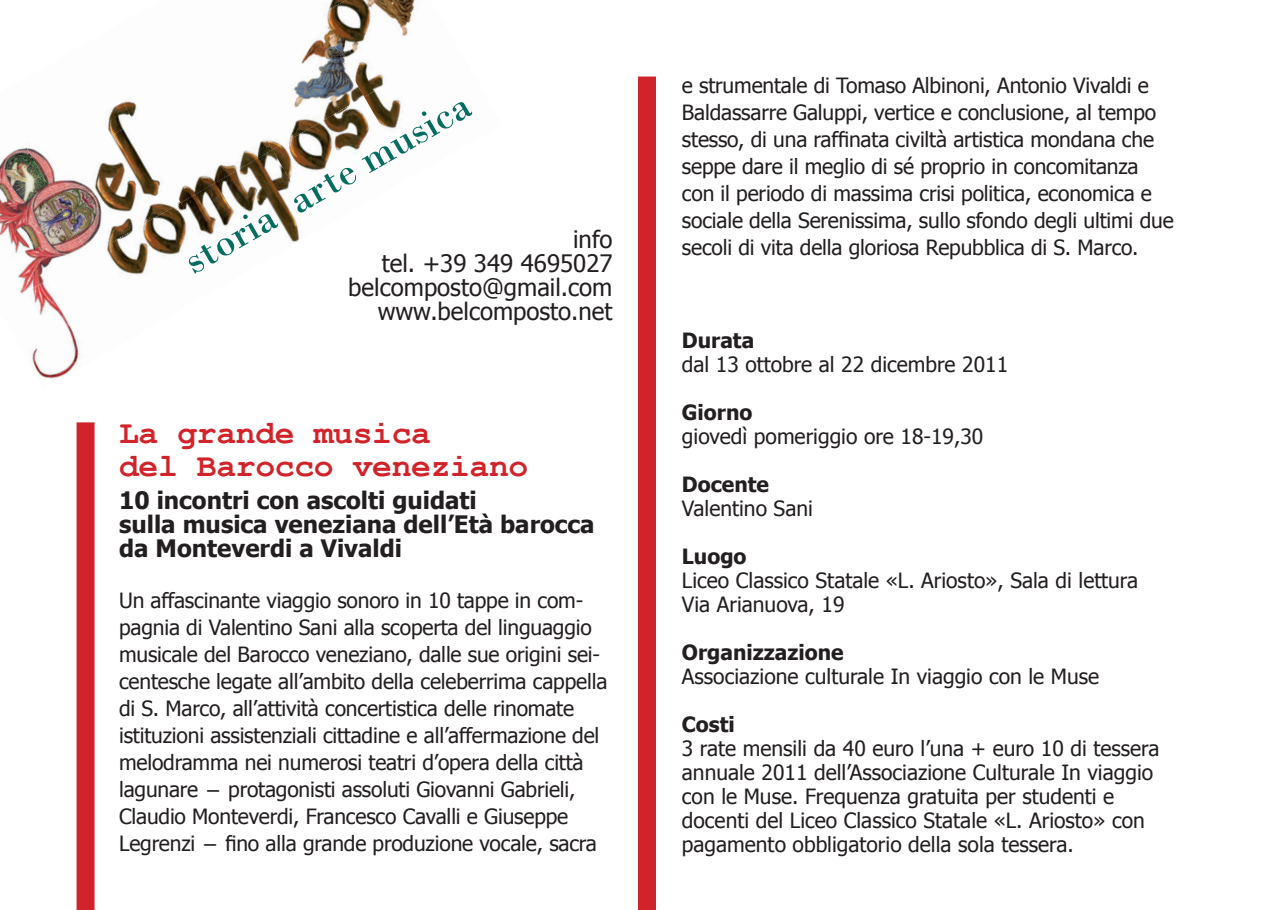
<style>
.page{position:relative;width:1276px;height:910px;background:#fff}
.page>*{position:absolute;margin:0;border:0;box-sizing:border-box;transform-origin:0 0}
.t1{font:42px "Bodoni";color:#056c61}
.t2{font:700 33px/33px "Courier New";letter-spacing:-.01em;color:#d1232a}
.t3{font:700 24px/24px "Tahoma";color:#231f20}
.t4{font:24px/24px "Tahoma";color:#231f20;text-align:right}
.t5{font:21px/27px "Tahoma";letter-spacing:-.01em;color:#231f20}
.t6{font:700 21px "Tahoma";color:#231f20}
.s1{font-family:"Maiandra GD"}
</style>
<div class="page">
<div style="left:77px;top:422px;width:18px;height:488px;background:#d1232a"></div>
<div style="left:638px;top:77px;width:18px;height:833px;background:#d1232a"></div>
<img style="left:0;top:147px;width:43px;height:28px">
<img style="left:108px;top:101px;width:26px;height:21px">
<img style="left:0;top:175px;width:43px;height:81px">
<img style="left:43px;top:122px;width:91px;height:134px">
<img style="left:134px;top:102px;width:47px;height:101px">
<img style="left:258px;top:39px;width:60px;height:111px">
<img style="left:318px;top:0;width:97px;height:97px">
<img style="left:18px;top:256px;width:61px;height:123px">
<img style="left:89px;top:203px;width:92px;height:72px">
<img style="left:181px;top:150px;width:119px;height:97px">
<img style="left:272px;top:97px;width:92px;height:133px">
<img style="left:364px;top:44px;width:51px;height:95px">
<h1 class="t1" style="left:174px;top:241px;width:325px;rotate:-30deg">storia arte musica</h1>
<p class="t4" style="left:348px;top:226px;width:266px">info<br>tel. +39 349 4695027 belcomposto@gmail.com www.belcomposto.net</p>
<h2 class="t2" style="left:119px;top:415px;width:411px">La grande musica<br>del Barocco veneziano</h2>
<p class="t3" style="left:119px;top:487px;width:477px">10 incontri con ascolti guidati<br>sulla musica veneziana dell’Età barocca da Monteverdi a Vivaldi</p>
<p class="t5" style="left:119px;top:586px;width:490px">Un affascinante viaggio sonoro in 10 tappe in com&shy;pagnia di Valentino Sani alla scoperta del linguaggio musicale del Barocco veneziano, dalle sue origini sei&shy;centesche legate all’ambito della celeberrima cappella di S. Marco, all’attività concertistica delle rinomate istituzioni assistenziali cittadine e all’affermazione del melodramma nei numerosi teatri d’opera della città lagunare <span class="s1">−</span> protagonisti assoluti Giovanni Gabrieli, Claudio Monteverdi, Francesco Cavalli e Giuseppe Legrenzi <span class="s1">−</span> fino alla grande produzione vocale, sacra</p>
<p class="t5" style="left:682px;top:70px;width:493px">e strumentale di Tomaso Albinoni, Antonio Vivaldi e Baldassarre Galuppi, vertice e conclusione, al tempo stesso, di una raffinata civiltà artistica mondana che seppe dare il meglio di sé proprio in concomitanza con il periodo di massima crisi politica, economica e sociale della Serenissima, sullo sfondo degli ultimi due secoli di vita della gloriosa Repubblica di S. Marco.</p>
<p class="t6" style="left:682px;top:325px;width:74px">Durata</p>
<p class="t5" style="left:682px;top:349px;width:328px">dal 13 ottobre al 22 dicembre 2011</p>
<p class="t6" style="left:682px;top:397px;width:72px">Giorno</p>
<p class="t5" style="left:682px;top:421px;width:303px">giovedì pomeriggio ore 18-19,30</p>
<p class="t6" style="left:682px;top:469px;width:89px">Docente</p>
<p class="t5" style="left:682px;top:493px;width:132px">Valentino Sani</p>
<p class="t6" style="left:682px;top:541px;width:66px">Luogo</p>
<p class="t5" style="left:682px;top:567px;width:458px;line-height:24px">Liceo Classico Statale «L. Ariosto», Sala di lettura<br>Via Arianuova, 19</p>
<p class="t6" style="left:682px;top:637px;width:163px">Organizzazione</p>
<p class="t5" style="left:682px;top:661px;width:419px">Associazione culturale In viaggio con le Muse</p>
<p class="t6" style="left:682px;top:709px;width:54px">Costi</p>
<p class="t5" style="left:682px;top:735px;width:479px;line-height:24px">3 rate mensili da 40 euro l’una + euro 10 di tessera annuale 2011 dell’Associazione Culturale In viaggio con le Muse. Frequenza gratuita per studenti e docenti del Liceo Classico Statale «L. Ariosto» con pagamento obbligatorio della sola tessera.</p>
</div>
